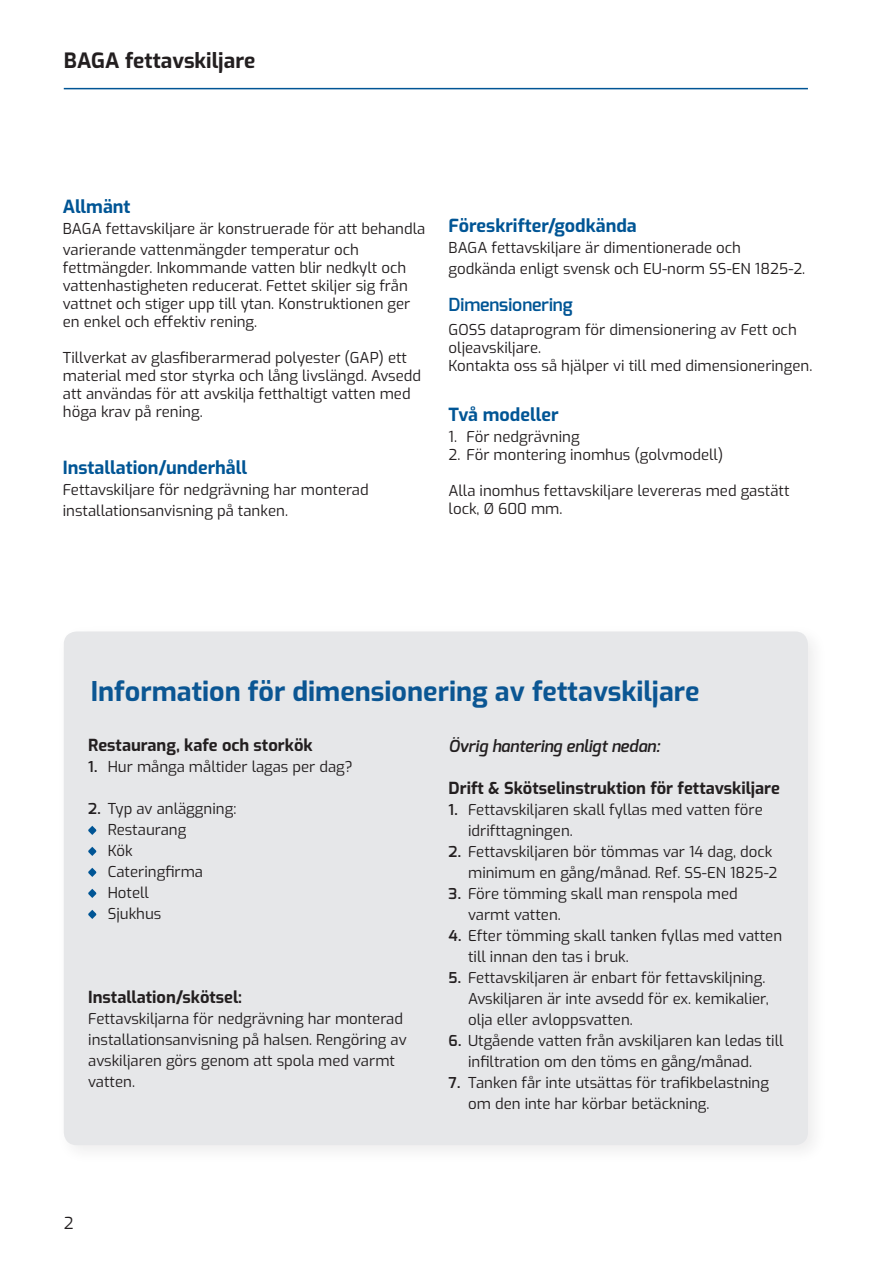
<style>
.page{position:relative;width:893px;height:1263px;background:#fff}
.page>*{position:absolute;margin:0;border:0;box-sizing:border-box;transform-origin:0 0}
.t1{font:700 27px "Exo";color:#0b5693}
.t2{font:700 21px "Exo";color:#231f20}
.t3{font:700 18px "Exo";color:#005595}
.t4{font:600 18px "Exo";color:#005595}
.t5{font:700 16.5px "Exo";color:#231f20}
.t6{font:italic 600 16.5px "Exo";color:#231f20}
.t7{font:16.5px "Exo";color:#231f20}
.t8{font:15px/21px "Exo";color:#231f20}
.s1{font-weight:600}
</style>
<div class="page">
<hr style="left:64px;top:88px;width:744px;height:1px;background:#005595">
<div style="left:64px;top:631px;width:744px;height:514px;background:#e6e7e9;border-radius:13px"></div>
<svg style="left:88px;top:826px;width:9px;height:9px"></svg>
<svg style="left:88px;top:847px;width:9px;height:9px"></svg>
<svg style="left:88px;top:868px;width:9px;height:9px"></svg>
<svg style="left:88px;top:889px;width:9px;height:9px"></svg>
<svg style="left:88px;top:910px;width:9px;height:9px"></svg>
<h2 class="t2" style="left:64px;top:44px;width:193px">BAGA fettavskiljare</h2>
<p class="t3" style="left:63px;top:192px;width:69px">Allmänt</p>
<p class="t8" style="left:63px;top:217px;width:364px">BAGA fettavskiljare är konstruerade för att behandla varierande vattenmängder temperatur och</p>
<p class="t8" style="left:63px;top:257px;width:349px;line-height:18px">fettmängder. Inkommande vatten blir nedkylt och vattenhastigheten reducerat. Fettet skiljer sig från vattnet och stiger upp till ytan. Konstruktionen ger en enkel och effektiv rening.</p>
<p class="t8" style="left:63px;top:347px;width:360px;line-height:18px">Tillverkat av glasfiberarmerad polyester (GAP) ett material med stor styrka och lång livslängd. Avsedd att användas för att avskilja fetthaltigt vatten med höga krav på rening.</p>
<p class="t3" style="left:63px;top:454px;width:186px">Installation/underhåll</p>
<p class="t8" style="left:63px;top:478px;width:307px">Fettavskiljare för nedgrävning har monterad installationsanvisning på tanken.</p>
<p class="t3" style="left:449px;top:212px;width:190px">Föreskrifter/godkända</p>
<p class="t8" style="left:449px;top:236px;width:358px">BAGA fettavskiljare är dimentionerade och godkända enligt svensk och EU-norm SS-EN 1825-2.</p>
<p class="t4" style="left:449px;top:293px;width:126px">Dimensionering</p>
<p class="t8" style="left:449px;top:320px;width:365px;line-height:18px">GOSS dataprogram för dimensionering av Fett och oljeavskiljare.<br>Kontakta oss så hjälper vi till med dimensioneringen.</p>
<p class="t3" style="left:449px;top:400px;width:111px">Två modeller</p>
<p class="t8" style="left:449px;top:425px;width:133px">1. För nedgrävning</p>
<p class="t8" style="left:449px;top:443px;width:276px">2. För montering inomhus (golvmodell)</p>
<p class="t8" style="left:449px;top:480px;width:342px;line-height:18px">Alla inomhus fettavskiljare levereras med gastätt lock, Ø 600 mm.</p>
<h1 class="t1" style="left:91px;top:671px;width:611px">Information för dimensionering av fettavskiljare</h1>
<p class="t5" style="left:88px;top:732px;width:226px">Restaurang, kafe och storkök</p>
<p class="t8" style="left:88px;top:755px;width:266px"><span class="s1">1.</span> Hur många måltider lagas per dag?</p>
<p class="t8" style="left:108px;top:797px;width:130px;text-indent:-20px"><span class="s1">2.</span> Typ av anläggning:<br>Restaurang<br>Kök<br>Cateringfirma<br>Hotell<br>Sjukhus</p>
<p class="t5" style="left:88px;top:984px;width:155px">Installation/skötsel:</p>
<p class="t8" style="left:88px;top:1007px;width:320px">Fettavskiljarna för nedgrävning har monterad installationsanvisning på halsen. Rengöring av avskiljaren görs genom att spola med varmt vatten.</p>
<p class="t7" style="left:64px;top:1210px;width:11px">2</p>
<p class="t6" style="left:449px;top:735px;width:213px">Övrig hantering enligt nedan:</p>
<p class="t5" style="left:449px;top:775px;width:333px">Drift &amp; Skötselinstruktion för fettavskiljare</p>
<p class="t8" style="left:468px;top:798px;width:296px;text-indent:-20px"><span class="s1">1.</span> Fettavskiljaren skall fyllas med vatten före idrifttagningen.</p>
<p class="t8" style="left:468px;top:840px;width:311px;text-indent:-20px"><span class="s1">2.</span> Fettavskiljaren bör tömmas var 14 dag, dock minimum en gång/månad. Ref. SS-EN 1825-2</p>
<p class="t8" style="left:468px;top:882px;width:271px;text-indent:-20px"><span class="s1">3.</span> Före tömming skall man renspola med varmt vatten.</p>
<p class="t8" style="left:468px;top:924px;width:316px;text-indent:-20px"><span class="s1">4.</span> Efter tömming skall tanken fyllas med vatten till innan den tas i bruk.</p>
<p class="t8" style="left:468px;top:966px;width:302px;text-indent:-20px"><span class="s1">5.</span> Fettavskiljaren är enbart för fettavskiljning.<br>Avskiljaren är inte avsedd för ex. kemikalier, olja eller avloppsvatten.</p>
<p class="t8" style="left:468px;top:1029px;width:317px;text-indent:-20px"><span class="s1">6.</span> Utgående vatten från avskiljaren kan ledas till infiltration om den töms en gång/månad.</p>
<p class="t8" style="left:468px;top:1071px;width:302px;text-indent:-20px"><span class="s1">7.</span> Tanken får inte utsättas för trafikbelastning om den inte har körbar betäckning.</p>
</div>
